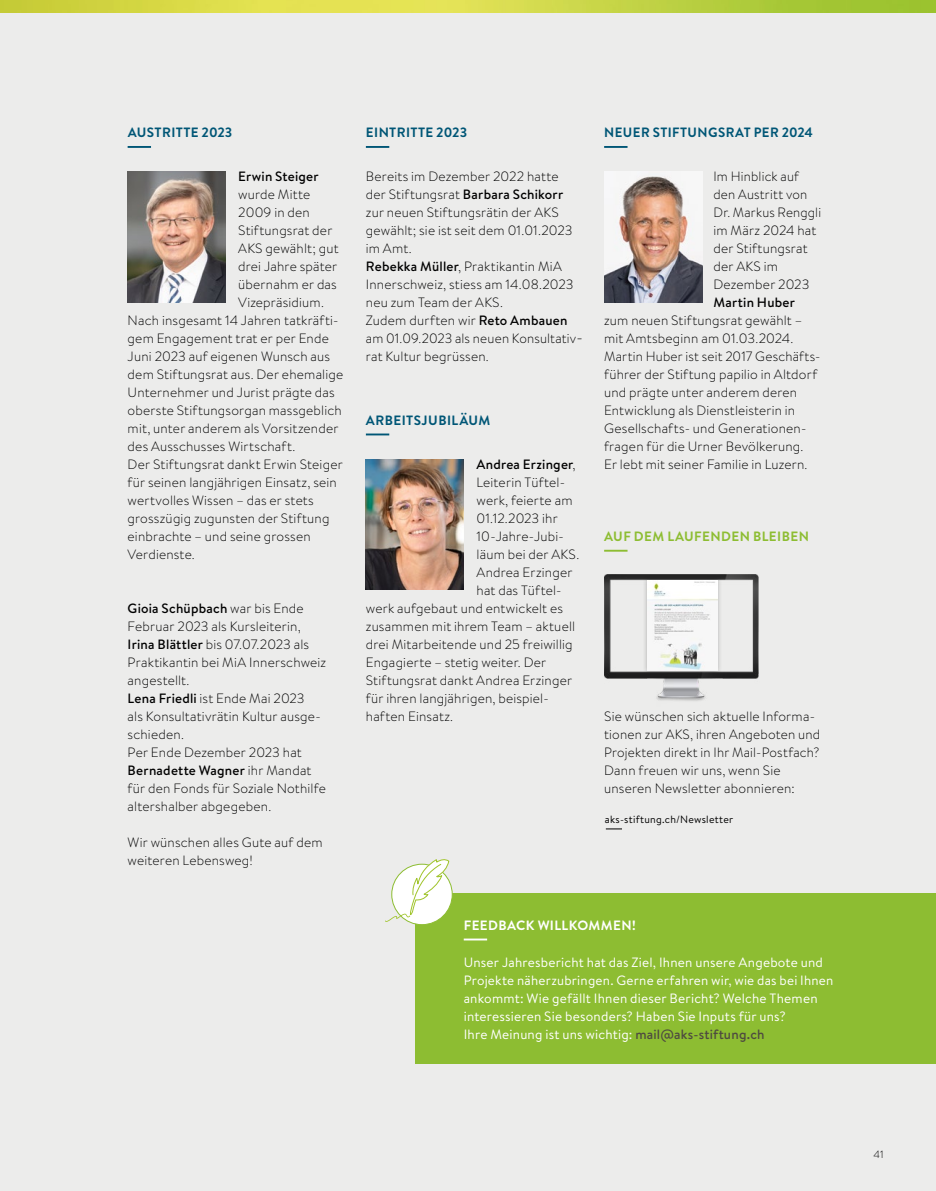
<style>
.page{position:relative;width:936px;height:1191px;background:#fff}
.page>*{position:absolute;margin:0;border:0;box-sizing:border-box;transform-origin:0 0}
.t1{font:300 13.5px/18px "Brandon Text";letter-spacing:.015em;color:#000}
.t2{font:13.5px/18px "Brandon Text";letter-spacing:.015em;color:#fff}
.t3{font:700 13.5px "Brandon Text";letter-spacing:.03em;color:#005676}
.t4{font:500 13.5px "Brandon Text";letter-spacing:.015em;color:#000}
.t5{font:700 13.5px "Brandon Text";letter-spacing:.035em;color:#8dbd32}
.t6{font:700 13.5px "Brandon Text";letter-spacing:.025em;color:#fff}
.t7{font:10.5px "Brandon Text";letter-spacing:.025em;color:#000}
.t8{font:300 10.5px "Brandon Text";color:#000}
.s1{font-weight:500}
.s2{font-weight:300}
.s3{font-weight:500;color:#4e4a40}
</style>
<div class="page">
<div style="left:0;top:13px;width:935px;height:1178px;background:#ececeb"></div>
<hr style="left:128px;top:146px;width:23px;height:2px;background:#005676">
<div style="left:415px;top:893px;width:520px;height:170px;background:#8dbd32"></div>
<hr style="left:463px;top:938px;width:24px;height:2px;background:#fff">
<hr style="left:366px;top:433px;width:23px;height:2px;background:#005676">
<svg style="left:604px;top:550px;width:23px;height:1px"></svg>
<img style="left:604px;top:574px;width:155px;height:127px">
<div style="left:642px;top:575px;width:80px;height:100px;background:#000;opacity:.25"></div>
<img style="left:647px;top:580px;width:70px;height:91px">
<svg style="left:385px;top:859px;width:64px;height:63px"></svg>
<hr style="left:366px;top:146px;width:23px;height:2px;background:#005676">
<img style="left:366px;top:459px;width:97px;height:130px">
<svg style="left:605px;top:828px;width:17px;height:1px"></svg>
<img style="left:0;top:0;width:935px;height:13px">
<img style="left:128px;top:172px;width:97px;height:130px">
<hr style="left:604px;top:146px;width:23px;height:2px;background:#005676">
<img style="left:604px;top:172px;width:98px;height:130px">
<p class="t3" style="left:128px;top:123px;width:106px">AUSTRITTE 2023</p>
<p class="t4" style="left:238px;top:167px;width:82px">Erwin Steiger</p>
<p class="t1" style="left:238px;top:185px;width:74px">wurde Mitte</p>
<p class="t1" style="left:238px;top:203px;width:73px">2009 in den</p>
<p class="t1" style="left:238px;top:221px;width:96px">Stiftungsrat der</p>
<p class="t1" style="left:238px;top:239px;width:102px">AKS gewählt; gut</p>
<p class="t1" style="left:238px;top:257px;width:100px">drei Jahre später</p>
<p class="t1" style="left:238px;top:275px;width:100px">übernahm er das</p>
<p class="t1" style="left:238px;top:293px;width:87px">Vizepräsidium.</p>
<p class="t1" style="left:128px;top:311px;width:212px">Nach insgesamt 14 Jahren tatkräfti-</p>
<p class="t1" style="left:128px;top:329px;width:203px">gem Engagement trat er per Ende</p>
<p class="t1" style="left:128px;top:347px;width:204px">Juni 2023 auf eigenen Wunsch aus</p>
<p class="t1" style="left:128px;top:365px;width:217px">dem Stiftungsrat aus. Der ehemalige</p>
<p class="t1" style="left:128px;top:383px;width:208px">Unternehmer und Jurist prägte das</p>
<p class="t1" style="left:128px;top:401px;width:216px">oberste Stiftungsorgan massgeblich</p>
<p class="t1" style="left:128px;top:419px;width:212px">mit, unter anderem als Vorsitzender</p>
<p class="t1" style="left:128px;top:437px;width:169px">des Ausschusses Wirtschaft.</p>
<p class="t1" style="left:128px;top:455px;width:217px">Der Stiftungsrat dankt Erwin Steiger</p>
<p class="t1" style="left:128px;top:473px;width:211px">für seinen langjährigen Einsatz, sein</p>
<p class="t1" style="left:128px;top:491px;width:188px">wertvolles Wissen – das er stets</p>
<p class="t1" style="left:128px;top:509px;width:203px">grosszügig zugunsten der Stiftung</p>
<p class="t1" style="left:128px;top:527px;width:184px">einbrachte – und seine grossen</p>
<p class="t1" style="left:128px;top:545px;width:69px">Verdienste.</p>
<p class="t1" style="left:128px;top:599px;width:200px"><span class="s1">Gioia Schüpbach</span> war bis Ende<br>Februar 2023 als Kursleiterin,<br><span class="s1">Irina Blättler</span> bis 07.07.2023 als<br>Praktikantin bei MiA Innerschweiz angestellt.<br><span class="s1">Lena Friedli</span> ist Ende Mai 2023<br>als Konsultativrätin Kultur ausge&shy;schieden.<br>Per Ende Dezember 2023 hat<br><span class="s1">Bernadette Wagner</span> ihr Mandat für den Fonds für Soziale Nothilfe altershalber abgegeben.</p>
<p class="t1" style="left:128px;top:833px;width:196px">Wir wünschen alles Gute auf dem weiteren Lebensweg!</p>
<p class="t3" style="left:366px;top:123px;width:103px">EINTRITTE 2023</p>
<p class="t1" style="left:366px;top:167px;width:216px">Bereits im Dezember 2022 hatte der Stiftungsrat <span class="s1">Barbara Schikorr </span>zur neuen Stiftungsrätin der AKS gewählt; sie ist seit dem 01.01.2023 im Amt.<br><span class="s1">Rebekka Müller</span>, Praktikantin MiA<br>Innerschweiz, stiess am 14.08.2023 neu zum Team der AKS.<br>Zudem durften wir <span class="s1">Reto Ambauen </span>am 01.09.2023 als neuen Konsultativ&shy;rat Kultur begrüssen.</p>
<p class="t3" style="left:366px;top:410px;width:126px">ARBEITSJUBILÄUM</p>
<p class="t4" style="left:476px;top:455px;width:101px">Andrea Erzinger<span class="s2">,</span></p>
<p class="t1" style="left:476px;top:473px;width:90px">Leiterin Tüftel-</p>
<p class="t1" style="left:476px;top:491px;width:97px">werk, feierte am</p>
<p class="t1" style="left:476px;top:509px;width:83px">01.12.2023 ihr</p>
<p class="t1" style="left:476px;top:527px;width:87px">10-Jahre-Jubi-</p>
<p class="t1" style="left:476px;top:545px;width:104px">läum bei der AKS.</p>
<p class="t1" style="left:476px;top:563px;width:97px">Andrea Erzinger</p>
<p class="t1" style="left:476px;top:581px;width:87px">hat das Tüftel-</p>
<p class="t1" style="left:366px;top:599px;width:199px">werk aufgebaut und entwickelt es</p>
<p class="t1" style="left:366px;top:617px;width:211px">zusammen mit ihrem Team – aktuell</p>
<p class="t1" style="left:366px;top:635px;width:208px">drei Mitarbeitende und 25 freiwillig</p>
<p class="t1" style="left:366px;top:653px;width:182px">Engagierte – stetig weiter. Der</p>
<p class="t1" style="left:366px;top:671px;width:208px">Stiftungsrat dankt Andrea Erzinger</p>
<p class="t1" style="left:366px;top:689px;width:184px">für ihren langjährigen, beispiel-</p>
<p class="t1" style="left:366px;top:707px;width:89px">haften Einsatz.</p>
<p class="t3" style="left:604px;top:123px;width:210px">NEUER STIFTUNGSRAT PER 2024</p>
<p class="t1" style="left:713px;top:167px;width:109px">Im Hinblick auf den Austritt von<br>Dr. Markus Renggli im März 2024 hat der Stiftungsrat der AKS im<br>Dezember 2023</p>
<p class="t4" style="left:713px;top:293px;width:83px">Martin Huber</p>
<p class="t1" style="left:604px;top:311px;width:216px">zum neuen Stiftungsrat gewählt – mit Amtsbeginn am 01.03.2024.<br>Martin Huber ist seit 2017 Geschäfts&shy;führer der Stiftung papilio in Altdorf und prägte unter anderem deren Entwicklung als Dienstleisterin in Gesellschafts- und Generationen&shy;fragen für die Urner Bevölkerung.<br>Er lebt mit seiner Familie in Luzern.</p>
<p class="t5" style="left:604px;top:527px;width:206px">AUF DEM LAUFENDEN BLEIBEN</p>
<p class="t1" style="left:604px;top:707px;width:217px">Sie wünschen sich aktuelle Informa&shy;tionen zur AKS, ihren Angeboten und Projekten direkt in Ihr Mail-Postfach?<br>Dann freuen wir uns, wenn Sie unseren Newsletter abonnieren:</p>
<p class="t7" style="left:605px;top:812px;width:130px">aks-stiftung.ch/Newsletter</p>
<p class="t6" style="left:464px;top:915px;width:173px">FEEDBACK WILLKOMMEN!</p>
<p class="t2" style="left:463px;top:952px;width:371px">Unser Jahresbericht hat das Ziel, Ihnen unsere Angebote und Projekte näherzubringen. Gerne erfahren wir, wie das bei Ihnen ankommt: Wie gefällt Ihnen dieser Bericht? Welche Themen interessieren Sie besonders? Haben Sie Inputs für uns?<br>Ihre Meinung ist uns wichtig: <span class="s3">mail@aks-stiftung.ch</span></p>
<p class="t8" style="left:873px;top:1147px;width:12px">41</p>
</div>
